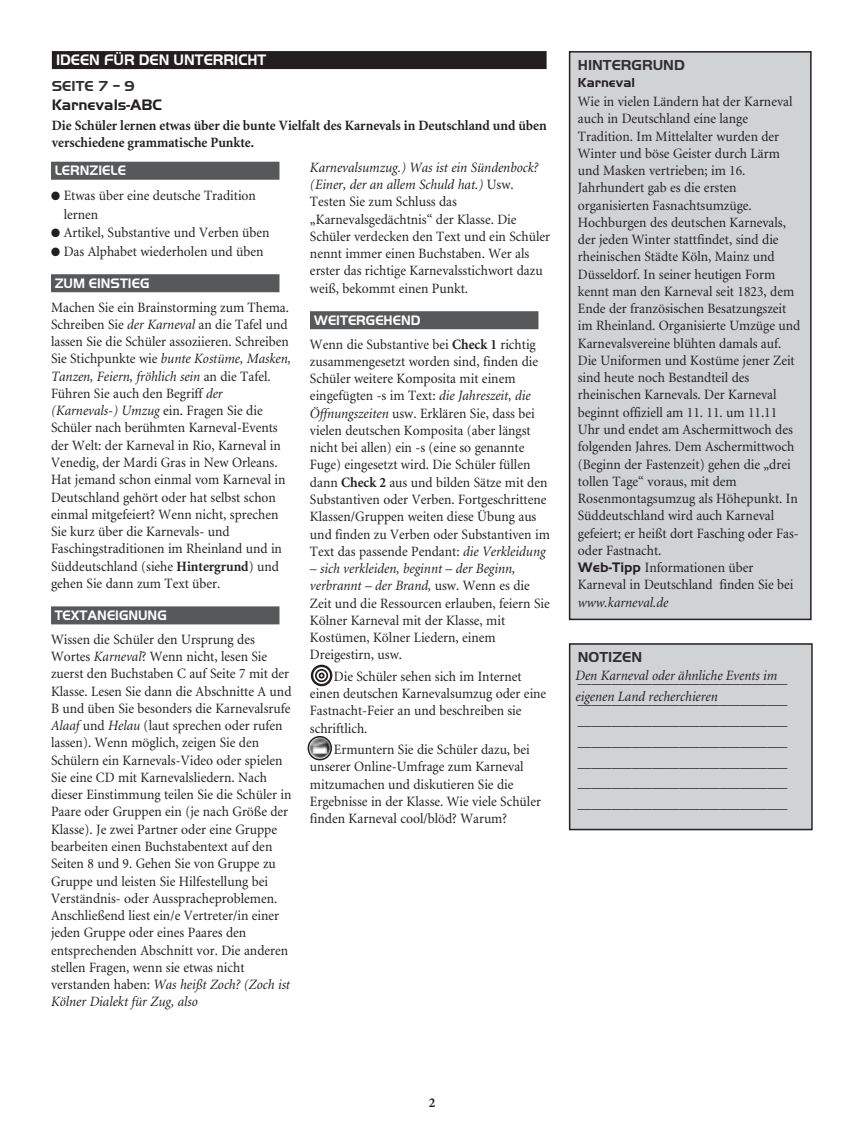
<style>
.page{position:relative;width:864px;height:1121px;background:#fff}
.page>*{position:absolute;margin:0;border:0;box-sizing:border-box;transform-origin:0 0}
.t1{font:700 15.75px "Handel Gothic EF";color:#fff;scale:.95 1}
.t2{font:700 15.75px "Handel Gothic EF";color:#231f20}
.t3{font:700 15px "Handel Gothic EF";color:#312f30}
.t4{font:14.25px/17.2px "Minion";color:#231f20;scale:.95 1}
.t5{font:700 14.25px/17.2px "Minion";color:#231f20;scale:.95 1}
.t6{font:italic 14.25px/21px "Minion";color:#231f20;scale:.95 1}
.t7{font:700 14.25px "Handel Gothic EF";color:#fff;scale:.95 1}
.t8{font:700 13.5px "Handel Gothic EF";color:#231f20}
.t9{font:700 13.5px "Minion";color:#231f20}
.s1{font-style:italic}
.s2{font-weight:700}
.s3{font-family:"Handel Gothic EF";font-weight:700}
</style>
<div class="page">
<div style="left:52px;top:51px;width:495px;height:18px;background:#231f20"></div>
<div style="left:570px;top:53px;width:240px;height:565px;background:#d1d2d4"></div>
<div style="left:569px;top:51px;width:243px;height:569px;border:2px solid #231f20"></div>
<div style="left:51px;top:162px;width:228px;height:18px;background:#57585a"></div>
<div style="left:51px;top:274px;width:228px;height:18px;background:#57585a"></div>
<div style="left:51px;top:606px;width:228px;height:18px;background:#57585a"></div>
<div style="left:310px;top:311px;width:228px;height:18px;background:#57585a"></div>
<div style="left:570px;top:644px;width:241px;height:184px;background:#d1d2d4"></div>
<div style="left:569px;top:643px;width:244px;height:187px;border:2px solid #231f20"></div>
<svg style="left:308px;top:736px;width:24px;height:24px"></svg>
<svg style="left:311px;top:664px;width:21px;height:22px"></svg>
<p class="t1" style="left:56px;top:50px;width:223px">IDEEN FÜR DEN UNTERRICHT</p>
<p class="t3" style="left:52px;top:77px;width:85px">SEITE 7 – 9</p>
<p class="t2" style="left:52px;top:96px;width:112px">Karnevals-ABC</p>
<p class="t5" style="left:52px;top:117px;width:522px">Die Schüler lernen etwas über die bunte Vielfalt des Karnevals in Deutschland und üben verschiedene grammatische Punkte.</p>
<p class="t7" style="left:55px;top:162px;width:77px">LERNZIELE</p>
<p class="t4" style="left:64px;top:188px;width:204px;line-height:18.5px;text-indent:-13px">● Etwas über eine deutsche Tradition lernen</p>
<p class="t4" style="left:51px;top:225px;width:232px">● Artikel, Substantive und Verben üben</p>
<p class="t4" style="left:51px;top:243px;width:225px">● Das Alphabet wiederholen und üben</p>
<p class="t7" style="left:55px;top:275px;width:101px">ZUM EINSTIEG</p>
<p class="t4" style="left:51px;top:299px;width:254px">Machen Sie ein Brainstorming zum Thema.<br>Schreiben Sie <span class="s1">der Karneval</span> an die Tafel und lassen Sie die Schüler assoziieren. Schreiben Sie Stichpunkte wie <span class="s1">bunte Kostüme, Masken, Tanzen, Feiern, fröhlich sein</span> an die Tafel.<br>Führen Sie auch den Begriff <span class="s1">der (Karnevals-) Umzug</span> ein. Fragen Sie die Schüler nach berühmten Karneval-Events der Welt: der Karneval in Rio, Karneval in Venedig, der Mardi Gras in New Orleans.<br>Hat jemand schon einmal vom Karneval in Deutschland gehört oder hat selbst schon einmal mitgefeiert? Wenn nicht, sprechen Sie kurz über die Karnevals- und Faschingstraditionen im Rheinland und in Süddeutschland (siehe <span class="s2">Hintergrund</span>) und gehen Sie dann zum Text über.</p>
<p class="t7" style="left:55px;top:606px;width:119px">TEXTANEIGNUNG</p>
<p class="t4" style="left:51px;top:631px;width:255px">Wissen die Schüler den Ursprung des Wortes <span class="s1">Karneval</span>? Wenn nicht, lesen Sie zuerst den Buchstaben C auf Seite 7 mit der Klasse. Lesen Sie dann die Abschnitte A und B und üben Sie besonders die Karnevalsrufe <span class="s1">Alaaf</span> und <span class="s1">Helau</span> (laut sprechen oder rufen lassen). Wenn möglich, zeigen Sie den Schülern ein Karnevals-Video oder spielen Sie eine CD mit Karnevalsliedern. Nach dieser Einstimmung teilen Sie die Schüler in Paare oder Gruppen ein (je nach Größe der Klasse). Je zwei Partner oder eine Gruppe bearbeiten einen Buchstabentext auf den Seiten 8 und 9. Gehen Sie von Gruppe zu Gruppe und leisten Sie Hilfestellung bei Verständnis- oder Ausspracheproblemen.<br>Anschließend liest ein/e Vertreter/in einer jeden Gruppe oder eines Paares den entsprechenden Abschnitt vor. Die anderen stellen Fragen, wenn sie etwas nicht verstanden haben: <span class="s1">Was heißt Zoch? (Zoch ist Kölner Dialekt für Zug, also</span></p>
<p class="t4" style="left:310px;top:160px;width:254px"><span class="s1">Karnevalsumzug.) Was ist ein Sündenbock? (Einer, der an allem Schuld hat.)</span> Usw.<br>Testen Sie zum Schluss das „Karnevalsgedächtnis“ der Klasse. Die Schüler verdecken den Text und ein Schüler nennt immer einen Buchstaben. Wer als erster das richtige Karnevalsstichwort dazu weiß, bekommt einen Punkt.</p>
<p class="t7" style="left:314px;top:311px;width:114px">WEITERGEHEND</p>
<p class="t4" style="left:310px;top:336px;width:254px">Wenn die Substantive bei <span class="s2">Check 1</span> richtig zusammengesetzt worden sind, finden die Schüler weitere Komposita mit einem eingefügten -s im Text: <span class="s1">die Jahreszeit, die Öffnungszeiten</span> usw. Erklären Sie, dass bei vielen deutschen Komposita (aber längst nicht bei allen) ein -s (eine so genannte Fuge) eingesetzt wird. Die Schüler füllen dann <span class="s2">Check 2</span> aus und bilden Sätze mit den Substantiven oder Verben. Fortgeschrittene Klassen/Gruppen weiten diese Übung aus und finden zu Verben oder Substantiven im Text das passende Pendant: <span class="s1">die Verkleidung</span></p>
<p class="t4" style="left:310px;top:561px;width:254px"><span class="s1">– sich verkleiden, beginnt – der Beginn, verbrannt – der Brand,</span> usw. Wenn es die Zeit und die Ressourcen erlauben, feiern Sie Kölner Karneval mit der Klasse, mit Kostümen, Kölner Liedern, einem Dreigestirn, usw.</p>
<p class="t4" style="left:310px;top:668px;width:250px;text-indent:24px">Die Schüler sehen sich im Internet einen deutschen Karnevalsumzug oder eine<br>Fastnacht-Feier an und beschreiben sie schriftlich.</p>
<p class="t4" style="left:310px;top:742px;width:245px;text-indent:24px">Ermuntern Sie die Schüler dazu, bei unserer Online-Umfrage zum Karneval mitzumachen und diskutieren Sie die Ergebnisse in der Klasse. Wie viele Schüler finden Karneval cool/blöd? Warum?</p>
<p class="t3" style="left:578px;top:56px;width:108px">HINTERGRUND</p>
<p class="t8" style="left:578px;top:74px;width:59px">Karneval</p>
<p class="t4" style="left:578px;top:94px;width:236px">Wie in vielen Ländern hat der Karneval auch in Deutschland eine lange Tradition. Im Mittelalter wurden der Winter und böse Geister durch Lärm und Masken vertrieben; im 16.<br>Jahrhundert gab es die ersten organisierten Fasnachtsumzüge.<br>Hochburgen des deutschen Karnevals, der jeden Winter stattfindet, sind die rheinischen Städte Köln, Mainz und Düsseldorf. In seiner heutigen Form kennt man den Karneval seit 1823, dem Ende der französischen Besatzungszeit im Rheinland. Organisierte Umzüge und Karnevalsvereine blühten damals auf.<br>Die Uniformen und Kostüme jener Zeit sind heute noch Bestandteil des rheinischen Karnevals. Der Karneval beginnt offiziell am 11. 11. um 11.11<br>Uhr und endet am Aschermittwoch des folgenden Jahres. Dem Aschermittwoch (Beginn der Fastenzeit) gehen die „drei tollen Tage“ voraus, mit dem Rosenmontagsumzug als Höhepunkt. In Süddeutschland wird auch Karneval gefeiert; er heißt dort Fasching oder Fas&shy;oder Fastnacht.<br><span class="s3">Web-Tipp</span> Informationen über Karneval in Deutschland finden Sie bei</p>
<p class="t6" style="left:578px;top:592px;width:97px">www.karneval.de</p>
<p class="t3" style="left:578px;top:648px;width:66px">NOTIZEN</p>
<p class="t4" style="left:578px;top:669px;width:222px;line-height:20.9px;text-align:justify">_______________________________ _______________________________ _______________________________</p>
<p class="t6" style="left:575px;top:666px;width:214px">Den Karneval oder ähnliche Events im eigenen Land recherchieren</p>
<p class="t4" style="left:578px;top:773px;width:222px;line-height:20.9px">_______________________________ _______________________________</p>
<p class="t9" style="left:429px;top:1097px;width:8px">2</p>
</div>
